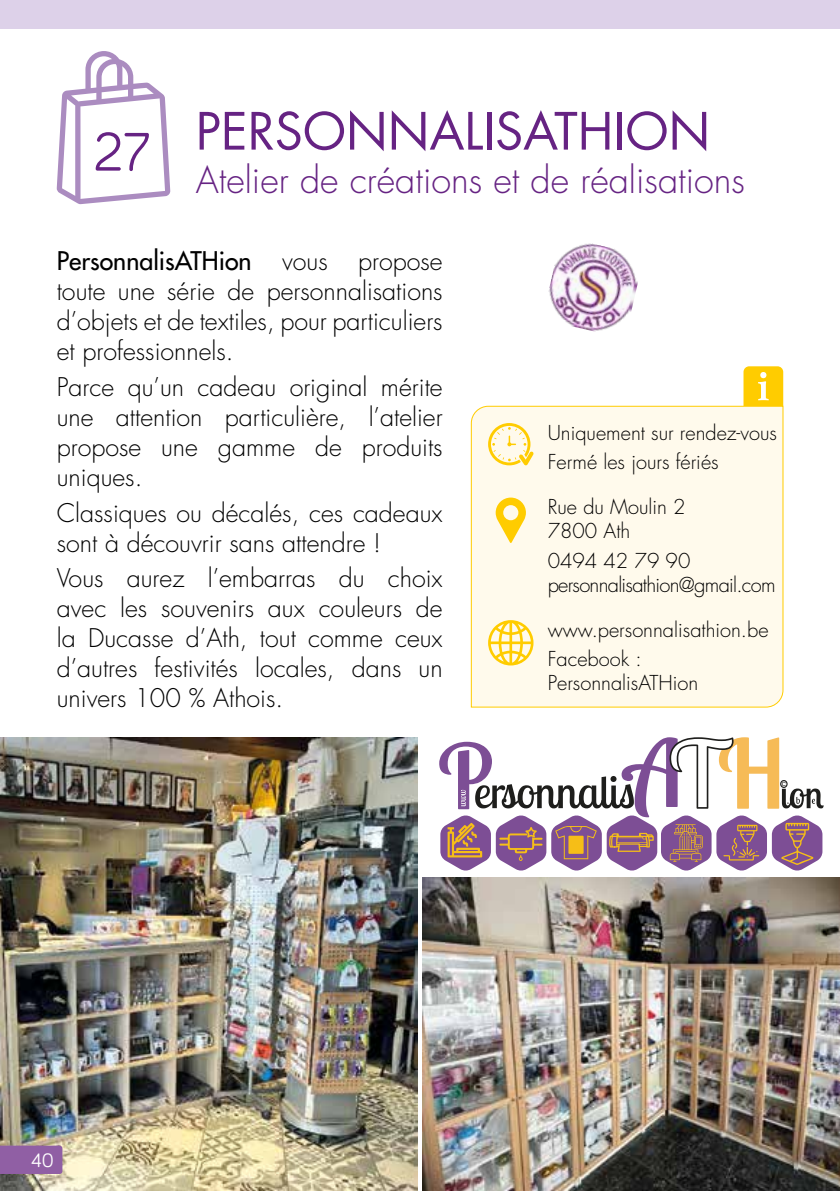
<style>
.page{position:relative;width:840px;height:1191px;background:#fff}
.page>*{position:absolute;margin:0;border:0;box-sizing:border-box;transform-origin:0 0}
.t1{font:56px "Bariol";color:#662383}
.t2{font:50px "Futura Std";color:#662383}
.t3{font:300 36px "Futura Std";color:#662383}
.t4{font:300 25px/30px "Futura Std";color:#000;text-align:justify}
.t5{font:300 20px/29.6px "Futura Std";color:#000}
.t6{font:300 20px/24px "Futura Std";letter-spacing:-.035em;color:#000}
.t7{font:20px "Bariol";color:#fff}
.s1{font-weight:500}
</style>
<div class="page">
<img style="left:422px;top:877px;width:417px;height:314px">
<img style="left:0;top:737px;width:417px;height:454px">
<div style="left:0;top:0;width:839px;height:28px;background:#ddd1e9"></div>
<div style="left:470px;top:406px;width:313px;height:301px;background:#fffaec"></div>
<svg style="left:488px;top:423px;width:45px;height:42px"></svg>
<svg style="left:495px;top:497px;width:30px;height:46px"></svg>
<svg style="left:488px;top:620px;width:45px;height:45px"></svg>
<svg style="left:743px;top:366px;width:39px;height:40px"></svg>
<img style="left:548px;top:243px;width:90px;height:89px">
<svg style="left:57px;top:51px;width:113px;height:153px"></svg>
<svg style="left:439px;top:737px;width:384px;height:133px"></svg>
<div style="left:0;top:1145px;width:62px;height:29px;background:#905fa4"></div>
<h1 class="t1" style="left:93px;top:114px;width:58px">27</h1>
<h2 class="t2" style="left:196px;top:99px;width:515px">PERSONNALISATHION</h2>
<h3 class="t3" style="left:196px;top:158px;width:550px">Atelier de créations et de réalisations</h3>
<p class="t4" style="left:57px;top:247px;width:387px"><span class="s1">PersonnalisATHion</span> vous propose toute une série de personnalisations d’objets et de textiles, pour particuliers et professionnels.</p>
<p class="t4" style="left:57px;top:372px;width:387px">Parce qu’un cadeau original mérite une attention particulière, l’atelier propose une gamme de produits uniques.</p>
<p class="t4" style="left:57px;top:498px;width:387px">Classiques ou décalés, ces cadeaux sont à découvrir sans attendre !</p>
<p class="t4" style="left:57px;top:564px;width:387px">Vous aurez l’embarras du choix avec les souvenirs aux couleurs de la Ducasse d’Ath, tout comme ceux d’autres festivités locales, dans un univers 100 % Athois.</p>
<p class="t5" style="left:547px;top:418px;width:230px">Uniquement sur rendez-vous<br>Fermé les jours fériés</p>
<p class="t5" style="left:547px;top:495px;width:139px;line-height:24px">Rue du Moulin 2<br>7800 Ath</p>
<p class="t6" style="left:547px;top:549px;width:229px">0494 42 79 90 personnalisathion@gmail.com</p>
<p class="t5" style="left:547px;top:615px;width:222px">www.personnalisathion.be<br>Facebook :</p>
<p class="t5" style="left:547px;top:669px;width:152px">PersonnalisATHion</p>
<p class="t7" style="left:31px;top:1146px;width:24px">40</p>
</div>
